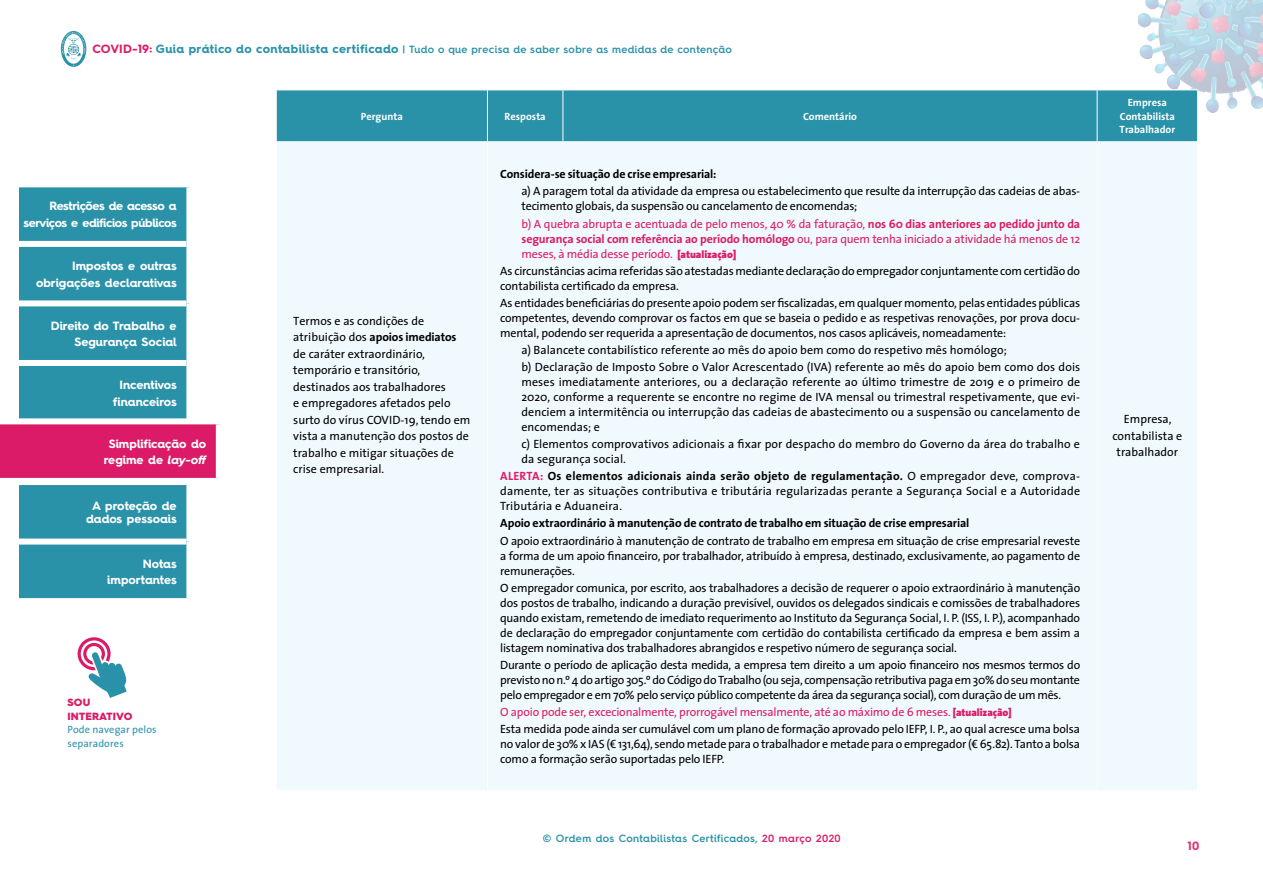
<style>
.page{position:relative;width:1263px;height:893px;background:#fff}
.page>*{position:absolute;margin:0;border:0;box-sizing:border-box;transform-origin:0 0}
.t1{font:12px/15px "The Sans";letter-spacing:-.01em;color:#000}
.t2{font:12px/15px "The Sans";letter-spacing:-.015em;color:#db1b67;text-align:justify}
.t3{font:700 12px/16.5px "Hurme Geometric Sans 4";letter-spacing:-.005em;color:#fff;text-align:center}
.t4{font:700 12px "The Sans";letter-spacing:-.01em;color:#000}
.t5{font:700 12px/16.5px "Hurme Geometric Sans 4";letter-spacing:-.035em;color:#fff;text-align:right}
.t6{font:700 12px "Hurme Geometric Sans 4";color:#db1b67}
.t7{font:600 10.5px "Hurme Geometric Sans 4";letter-spacing:.03em;color:#2992a8}
.t8{font:700 10.5px/13.5px "The Sans";color:#fff;text-align:center}
.t9{font:10.5px/13.5px "The Sans";letter-spacing:.01em;color:#2992a8}
.t10{font:900 10.5px/13.5px "Hurme Geometric Sans 4";letter-spacing:.02em;color:#db1b67}
.s1{font-weight:700;font-size:12px;color:#db1b67}
.s2{font-weight:700;font-size:12px}
.s3{font-style:italic}
.s4{font-weight:700}
.s5{font-weight:900;font-size:10.5px}
.s6{font-weight:700;color:#db1b67}
.s7{color:#db1b67}
.s8{font-weight:900;font-size:10.5px;color:#db1b67}
</style>
<div class="page">
<div style="left:19px;top:187px;width:167px;height:411px;background:#2992a8"></div>
<div style="left:0;top:241px;width:186px;height:6px;background:#fff"></div>
<div style="left:0;top:300px;width:186px;height:6px;background:#fff"></div>
<div style="left:0;top:360px;width:186px;height:6px;background:#fff"></div>
<div style="left:0;top:479px;width:186px;height:6px;background:#fff"></div>
<div style="left:0;top:539px;width:186px;height:6px;background:#fff"></div>
<svg style="left:78px;top:637px;width:49px;height:61px"></svg>
<img style="left:1204px;top:0;width:33px;height:113px">
<img style="left:1251px;top:0;width:12px;height:109px">
<img style="left:1178px;top:0;width:20px;height:90px">
<img style="left:1244px;top:0;width:7px;height:95px">
<img style="left:1164px;top:0;width:14px;height:90px">
<img style="left:1198px;top:0;width:6px;height:93px">
<img style="left:1237px;top:0;width:7px;height:92px">
<img style="left:1151px;top:0;width:13px;height:74px">
<img style="left:1139px;top:41px;width:12px;height:19px">
<img style="left:1145px;top:0;width:6px;height:41px">
<img style="left:1138px;top:13px;width:7px;height:15px">
<svg style="left:61px;top:31px;width:25px;height:36px"></svg>
<div style="left:277px;top:91px;width:920px;height:50px;background:#2992a8"></div>
<div style="left:277px;top:142px;width:920px;height:648px;background:#f0f9fd"></div>
<hr style="left:487px;top:90px;width:1px;height:51px;background:#fff">
<hr style="left:562px;top:90px;width:1px;height:51px;background:#fff">
<hr style="left:1097px;top:90px;width:1px;height:51px;background:#fff">
<hr style="left:487px;top:142px;width:1px;height:648px;background:#fff">
<hr style="left:1097px;top:142px;width:1px;height:648px;background:#fff">
<div style="left:0;top:421px;width:219px;height:60px;background:#db1b67"></div>
<div style="left:0;top:418px;width:222px;height:6px;background:#fff"></div>
<div style="left:216px;top:424px;width:6px;height:54px;background:#fff"></div>
<div style="left:0;top:478px;width:222px;height:6px;background:#fff"></div>
<p class="t7" style="left:92px;top:42px;width:641px"><span class="s1">COVID-19:</span> <span class="s2">Guia prático do contabilista certificado</span> | Tudo o que precisa de saber sobre as medidas de contenção</p>
<p class="t5" style="left:23px;top:198px;width:155px">Restrições de acesso a serviços e edifícios públicos</p>
<p class="t3" style="left:36px;top:257px;width:142px;text-align:right">Impostos e outras obrigações declarativas</p>
<p class="t3" style="left:51px;top:317px;width:128px;text-align:right">Direito do Trabalho e<br>Segurança Social</p>
<p class="t3" style="left:113px;top:376px;width:65px">Incentivos financeiros</p>
<p class="t3" style="left:74px;top:436px;width:105px">Simplificação do regim de <span class="s3">lay-off</span></p>
<p class="t3" style="left:86px;top:498px;width:92px;line-height:13.5px">A proteção de dados pessoais</p>
<p class="t3" style="left:107px;top:555px;width:71px;text-align:right">Notas importantes</p>
<p class="t3" style="left:104px;top:435px;width:105px">Simplificação do regime de <span class="s3">lay-off</span></p>
<p class="t10" style="left:68px;top:695px;width:66px">SOU<br>INTERATIVO</p>
<p class="t9" style="left:68px;top:722px;width:91px">Pode navegar pelos separadores</p>
<p class="t8" style="left:361px;top:109px;width:43px">Pergunta</p>
<p class="t8" style="left:505px;top:109px;width:43px">Resposta</p>
<p class="t8" style="left:803px;top:109px;width:56px">Comentário</p>
<p class="t1" style="left:293px;top:312px;width:179px;line-height:16.5px">Termos e as condições de atribuição dos <span class="s4">apoios imediatos </span>de caráter extraordinário, temporário e transitório, destinados aos trabalhadores<br>e empregadores afetados pelo surto do vírus COVID-19, tendo em vista a manutenção dos postos de trabalho e mitigar situações de crise empresarial.</p>
<p class="t4" style="left:500px;top:164px;width:218px">Considera-se situação de crise empresarial:</p>
<p class="t1" style="left:521px;top:183px;width:560px">a) A paragem total da atividade da empresa ou estabelecimento que resulte da interrupção das cadeias de abas&shy;tecimento globais, da suspensão ou cancelamento de encomendas;</p>
<p class="t2" style="left:521px;top:216px;width:560px">b) A quebra abrupta e acentuada de pelo menos, 40 % da faturação, <span class="s4">nos 60 dias anteriores ao pedido junto da segurança social com referência ao período homólogo</span> ou, para quem tenha iniciado a atividade há menos de 12 meses, à média desse período. <span class="s5">[atualização]</span></p>
<p class="t1" style="left:500px;top:263px;width:581px">As circunstâncias acima referidas são atestadas mediante declaração do empregador conjuntamente com certidão do contabilista certificado da empresa.</p>
<p class="t1" style="left:500px;top:295px;width:581px;text-align:justify">As entidades beneficiárias do presente apoio podem ser fiscalizadas, em qualquer momento, pelas entidades públicas competentes, devendo comprovar os factos em que se baseia o pedido e as respetivas renovações, por prova docu&shy;mental, podendo ser requerida a apresentação de documentos, nos casos aplicáveis, nomeadamente:</p>
<p class="t1" style="left:521px;top:341px;width:560px;line-height:17.1px">a) Balancete contabilístico referente ao mês do apoio bem como do respetivo mês homólogo;<br>b) Declaração de Imposto Sobre o Valor Acrescentado (IVA) referente ao mês do apoio bem como dos dois</p>
<p class="t1" style="left:521px;top:374px;width:560px;text-align:justify">meses imediatamente anteriores, ou a declaração referente ao último trimestre de 2019 e o primeiro de 2020, conforme a requerente se encontre no regime de IVA mensal ou trimestral respetivamente, que evi&shy;denciem a intermitência ou interrupção das cadeias de abastecimento ou a suspensão ou cancelamento de encomendas; e</p>
<p class="t1" style="left:521px;top:436px;width:560px">c) Elementos comprovativos adicionais a fixar por despacho do membro do Governo da área do trabalho e da segurança social.</p>
<p class="t1" style="left:500px;top:468px;width:581px;text-align:justify"><span class="s6">ALERTA:</span> <span class="s4">Os elementos adicionais ainda serão objeto de regulamentação.</span> O empregador deve, comprova&shy;damente, ter as situações contributiva e tributária regularizadas perante a Segurança Social e a Autoridade Tributária e Aduaneira.</p>
<p class="t4" style="left:500px;top:513px;width:471px">Apoio extraordinário à manutenção de contrato de trabalho em situação de crise empresarial</p>
<p class="t1" style="left:500px;top:533px;width:581px;text-align:justify">O apoio extraordinário à manutenção de contrato de trabalho em empresa em situação de crise empresarial reveste a forma de um apoio financeiro, por trabalhador, atribuído à empresa, destinado, exclusivamente, ao pagamento de remunerações.</p>
<p class="t1" style="left:500px;top:580px;width:581px;text-align:justify">O empregador comunica, por escrito, aos trabalhadores a decisão de requerer o apoio extraordinário à manutenção dos postos de trabalho, indicando a duração previsível, ouvidos os delegados sindicais e comissões de trabalhadores quando existam, remetendo de imediato requerimento ao Instituto da Segurança Social, I. P. (ISS, I. P.), acompanhado de declaração do empregador conjuntamente com certidão do contabilista certificado da empresa e bem assim a listagem nominativa dos trabalhadores abrangidos e respetivo número de segurança social.</p>
<p class="t1" style="left:500px;top:657px;width:581px;text-align:justify">Durante o período de aplicação desta medida, a empresa tem direito a um apoio financeiro nos mesmos termos do previsto no n.º 4 do artigo 305.º do Código do Trabalho (ou seja, compensação retributiva paga em 30% do seu montante pelo empregador e em 70% pelo serviço público competente da área da segurança social), com duração de um mês.</p>
<p class="t1" style="left:500px;top:703px;width:581px;line-height:17.1px"><span class="s7">O apoio pode ser, excecionalmente, prorrogável mensalmente, até ao máximo de 6 meses.</span> <span class="s8">[atualização]<br></span>Esta medida pode ainda ser cumulável com um plano de formação aprovado pelo IEFP, I. P., ao qual acresce uma bolsa</p>
<p class="t1" style="left:500px;top:736px;width:581px">no valor de 30% x IAS (€ 131,64), sendo metade para o trabalhador e metade para o empregador (€ 65.82). Tanto a bolsa como a formação serão suportadas pelo IEFP.</p>
<p class="t7" style="left:543px;top:831px;width:300px">© Ordem dos Contabilistas Certificados, <span class="s7">20 março 2020</span></p>
<p class="t8" style="left:1120px;top:96px;width:57px">Empresa<br>Contabilista<br>Trabalhador</p>
<p class="t1" style="left:1112px;top:410px;width:71px;line-height:16.5px;text-align:center">Empresa, contabilista e trabalhador</p>
<p class="t6" style="left:1187px;top:837px;width:13px">10</p>
</div>
